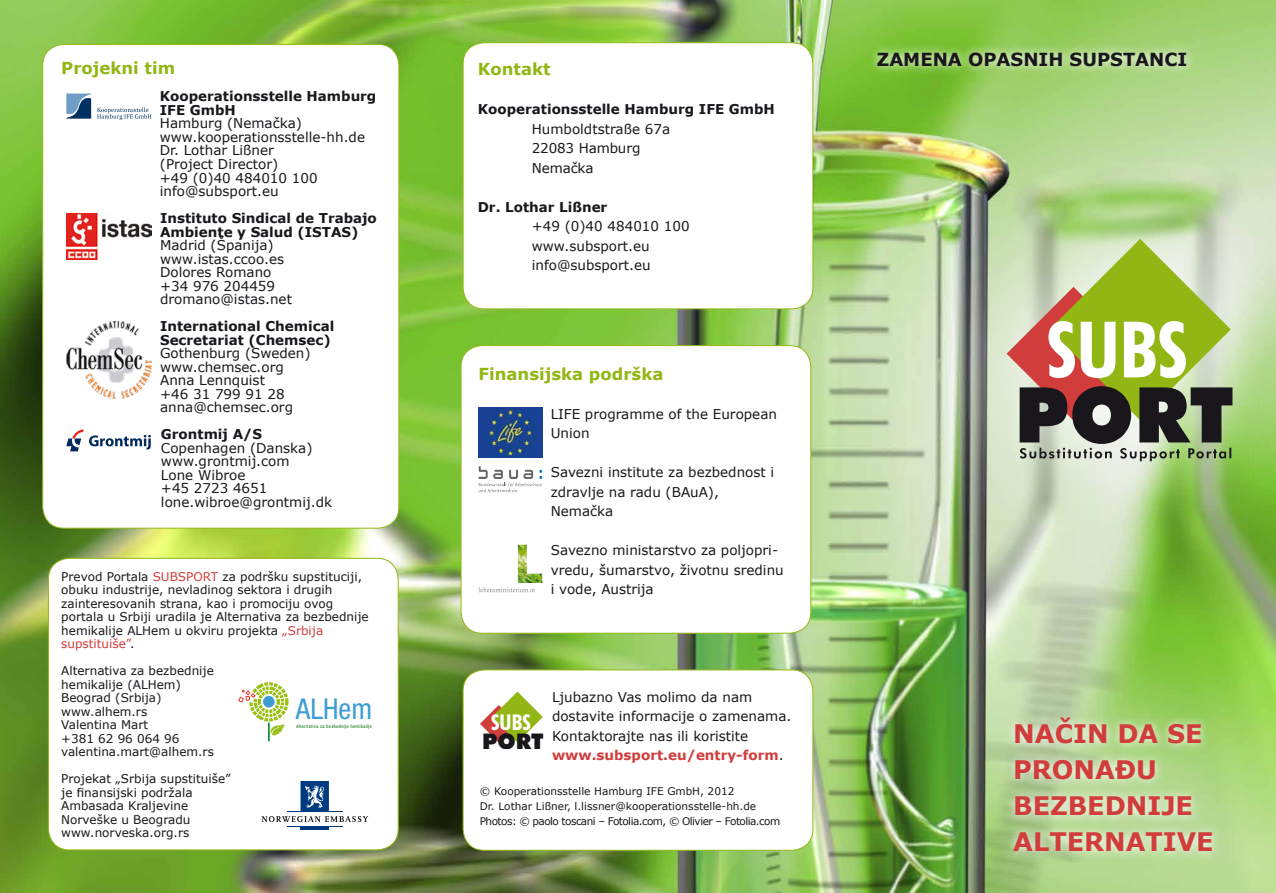
<style>
.page{position:relative;width:1276px;height:893px;background:#fff}
.page>*{position:absolute;margin:0;border:0;box-sizing:border-box;transform-origin:0 0}
.t1{font:condensed 28.8px "Helvetica Neue LT Pro";color:#3d9dd3}
.t2{font:700 25.5px/36px "Verdana";color:#d13d3b}
.t3{font:700 condensed 21.9px "Futura BT";color:#fff}
.t4{font:900 21.6px "Futura BT";color:#1a171c}
.t5{font:700 18px "Verdana";color:#1a171c}
.t6{font:700 16.5px "Verdana";color:#92b714}
.t7{font:13.5px/13.5px "Verdana";color:#1a171c}
.t8{font:700 13.5px/13.5px "Verdana";color:#1a171c}
.t9{font:12px/13.5px "Verdana";color:#1a171c}
.t10{font:10.5px/15px "Verdana";color:#1a171c}
.t11{font:700 5.25px "Delicious";color:#388f39}
.s1{color:#d13d3b}
.s2{font-weight:700;color:#d13d3b}
</style>
<div class="page">
<img style="left:0;top:0;width:1276px;height:893px">
<div style="left:461px;top:346px;width:350px;height:287px;background:#fff;border-radius:21px"></div>
<div style="left:461px;top:345px;width:350px;height:288px;border:1px solid #92b714;border-radius:21px"></div>
<svg style="left:478px;top:466px;width:64px;height:26px"></svg>
<svg style="left:478px;top:587px;width:57px;height:5px"></svg>
<img style="left:518px;top:545px;width:24px;height:38px">
<img style="left:478px;top:407px;width:64px;height:50px">
<svg style="left:1005px;top:709px;width:216px;height:152px;background:#bfdba3"></svg>
<svg style="left:868px;top:43px;width:327px;height:33px;background:#a4d376"></svg>
<div style="left:463px;top:670px;width:350px;height:180px;background:#fff;border-radius:21px"></div>
<div style="left:463px;top:670px;width:350px;height:180px;border:1px solid #92b714;border-radius:21px"></div>
<svg style="left:480px;top:691px;width:63px;height:51px"></svg>
<div style="left:463px;top:43px;width:350px;height:266px;background:#fff;border-radius:21px"></div>
<div style="left:463px;top:43px;width:350px;height:266px;border:1px solid #92b714;border-radius:21px"></div>
<div style="left:43px;top:44px;width:356px;height:484px;background:#fff;border-radius:21px"></div>
<img style="left:67px;top:214px;width:85px;height:46px">
<img style="left:67px;top:321px;width:85px;height:77px">
<img style="left:911px;top:145px;width:365px;height:417px">
<svg style="left:1006px;top:239px;width:226px;height:222px;background:#a7aa79"></svg>
<svg style="left:97px;top:108px;width:54px;height:12px"></svg>
<svg style="left:66px;top:94px;width:25px;height:25px"></svg>
<svg style="left:66px;top:429px;width:85px;height:22px"></svg>
<div style="left:48px;top:558px;width:350px;height:292px;background:#fff;border-radius:21px"></div>
<div style="left:48px;top:558px;width:350px;height:292px;border:1px solid #92b714;border-radius:21px"></div>
<hr style="left:287px;top:826px;width:55px;height:1px;background:#003a80">
<hr style="left:300px;top:826px;width:29px;height:3px;background:#003a80">
<hr style="left:287px;top:811px;width:55px;height:1px;background:#003a80">
<div style="left:300px;top:781px;width:29px;height:31px;background:#003a80"></div>
<svg style="left:305px;top:785px;width:19px;height:23px"></svg>
<svg style="left:261px;top:816px;width:107px;height:6px"></svg>
<svg style="left:238px;top:682px;width:50px;height:59px"></svg>
<p class="t6" style="left:61px;top:57px;width:115px">Projekni tim</p>
<p class="t8" style="left:160px;top:90px;width:218px">Kooperationsstelle Hamburg<br>IFE GmbH</p>
<p class="t7" style="left:160px;top:117px;width:207px">Hamburg (Nemačka) www.kooperationsstelle-hh.de<br>Dr. Lothar Lißner<br>(Project Director)<br>+49 (0)40 484010 100 info@subsport.eu</p>
<p class="t8" style="left:160px;top:211px;width:218px">Instituto Sindical de Trabajo<br>Ambiente y Salud (ISTAS)</p>
<p class="t7" style="left:160px;top:238px;width:133px">Madrid (Španija) www.istas.ccoo.es<br>Dolores Romano +34 976 204459 dromano@istas.net</p>
<p class="t8" style="left:160px;top:319px;width:176px">International Chemical<br>Secretariat (Chemsec)</p>
<p class="t7" style="left:160px;top:346px;width:152px">Gothenburg (Sweden) www.chemsec.org<br>Anna Lennquist<br>+46 31 799 91 28 anna@chemsec.org</p>
<p class="t8" style="left:161px;top:427px;width:103px">Grontmij A/S</p>
<p class="t7" style="left:161px;top:441px;width:173px">Copenhagen (Danska) www.grontmij.com<br>Lone Wibroe<br>+45 2723 4651 lone.wibroe@grontmij.dk</p>
<p class="t9" style="left:61px;top:569px;width:309px">Prevod Portala <span class="s1">SUBSPORT</span> za podršku supstituciji, obuku industrije, nevladinog sektora i drugih zainteresovanih strana, kao i promociju ovog portala u Srbiji uradila je Alternativa za bezbednije hemikalije ALHem u okviru projekta <span class="s1">„Srbija supstituiše”</span>.</p>
<p class="t9" style="left:61px;top:664px;width:154px">Alternativa za bezbednije hemikalije (ALHem)<br>Beograd (Srbija) www.alhem.rs<br>Valentina Mart<br>+381 62 96 064 96 valentina.mart@alhem.rs</p>
<p class="t9" style="left:61px;top:772px;width:171px">Projekat „Srbija supstituiše” je finansijski podržala<br>Ambasada Kraljevine<br>Norveške u Beogradu www.norveska.org.rs</p>
<h1 class="t1" style="left:296px;top:692px;width:78px">ALHem</h1>
<p class="t11" style="left:296px;top:724px;width:77px">Alternativa za bezbednije hemikalije</p>
<p class="t6" style="left:478px;top:58px;width:74px">Kontakt</p>
<p class="t8" style="left:478px;top:102px;width:299px">Kooperationsstelle Hamburg IFE GmbH</p>
<p class="t7" style="left:532px;top:119px;width:140px;line-height:19.5px">Humboldtstraße 67a<br>22083 Hamburg<br>Nemačka</p>
<p class="t8" style="left:478px;top:200px;width:131px">Dr. Lothar Lißner</p>
<p class="t7" style="left:532px;top:217px;width:159px;line-height:19.5px">+49 (0)40 484010 100 www.subsport.eu info@subsport.eu</p>
<p class="t6" style="left:478px;top:362px;width:186px">Finansijska podrška</p>
<p class="t7" style="left:551px;top:404px;width:228px;line-height:19.5px">LIFE programme of the European<br>Union</p>
<p class="t7" style="left:551px;top:463px;width:225px;line-height:19.5px">Savezni institute za bezbednost i zdravlje na radu (BAuA),<br>Nemačka</p>
<p class="t7" style="left:551px;top:541px;width:234px;line-height:19.5px">Savezno ministarstvo za poljopri&shy;vredu, šumarstvo, životnu sredinu i vode, Austrija</p>
<p class="t7" style="left:552px;top:687px;width:241px;line-height:19.5px">Ljubazno Vas molimo da nam dostavite informacije o zamenama.<br>Kontaktorajte nas ili koristite <span class="s2">www.subsport.eu/entry-form</span>.</p>
<p class="t10" style="left:480px;top:783px;width:302px">© Kooperationsstelle Hamburg IFE GmbH, 2012<br>Dr. Lothar Lißner, l.lissner@kooperationsstelle-hh.de<br>Photos: © paolo toscani – Fotolia.com, © Olivier – Fotolia.com</p>
<h3 class="t3" style="left:491px;top:709px;width:41px">SUBS</h3>
<h3 class="t4" style="left:482px;top:728px;width:63px">PORT</h3>
<h3 class="t5" style="left:877px;top:47px;width:312px">ZAMENA OPASNIH SUPSTANCI</h3>
<h2 class="t2" style="left:1013px;top:715px;width:202px">NAČIN DA SE<br>PRONAĐU<br>BEZBEDNIJE<br>ALTERNATIVE</h2>
</div>
